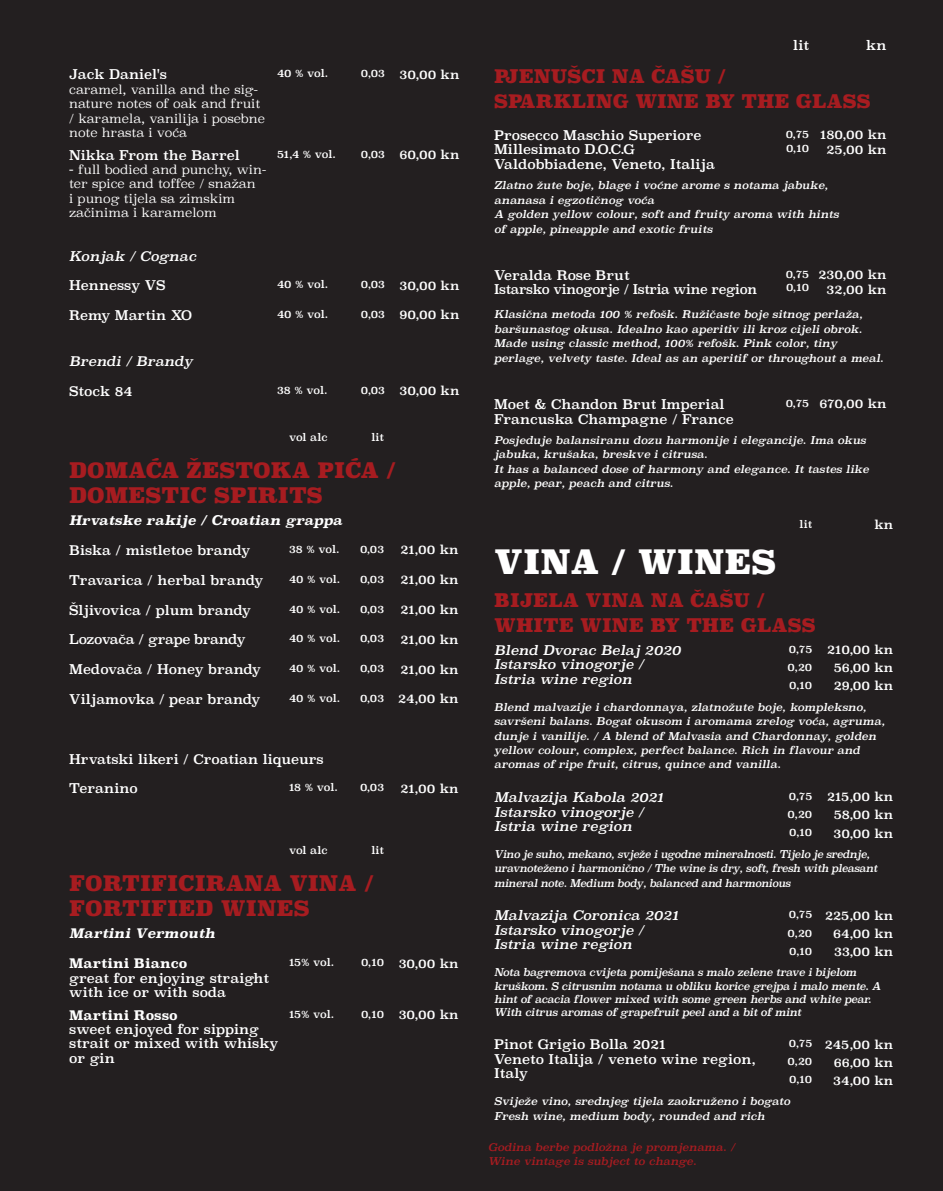
<style>
.page{position:relative;width:943px;height:1191px;background:#231f20}
.page>*{position:absolute;margin:0;border:0;box-sizing:border-box;transform-origin:0 0}
.t1{font:900 32.9px "Superclarendon";color:#fff}
.t2{font:900 21px/24.8px "Superclarendon";color:#a71c20}
.t3{font:900 18.38px/24.8px "Superclarendon";color:#a71c20}
.t4{font:13.12px/14.3px "Superclarendon";color:#fff}
.t5{font:italic 13.12px/14.3px "Superclarendon";color:#fff}
.t6{font:13.12px/14.3px "Superclarendon";letter-spacing:-.025em;color:#fff}
.t7{font:italic 700 13.12px "Superclarendon";color:#fff}
.t8{font:700 13.12px "Superclarendon";color:#fff}
.t9{font:12.25px/18px "Superclarendon";color:#fff;text-align:center}
.t10{font:300 12.25px/14.5px "Superclarendon";color:#fff}
.t11{font:italic 10.5px/14.3px "Superclarendon";color:#fff}
.t12{font:10.5px/18px "Superclarendon";color:#fff;text-align:justify}
.t13{font:italic 10.5px/13.1px "Superclarendon";letter-spacing:-.025em;color:#fff;scale:.96 1}
.t14{font:italic 10.5px/14.3px "Superclarendon";letter-spacing:-.035em;color:#fff;scale:.94 1}
.t15{font:italic 10.5px/14.3px "Superclarendon";color:#a71c20}
.s1{font-weight:400;font-size:13.12px}
.s2{font-size:10.5px}
</style>
<div class="page">
<p class="t4" style="left:69px;top:68px;width:99px">Jack Daniel's</p>
<p class="t10" style="left:69px;top:83px;width:197px">caramel, vanilla and the sig&shy;nature notes of oak and fruit / karamela, vanilija i posebne note hrasta i voća</p>
<p class="t4" style="left:69px;top:149px;width:172px">Nikka From the Barrel</p>
<p class="t10" style="left:69px;top:163px;width:199px"><span class="s1">-</span> full bodied and punchy, win&shy;ter spice and toffee / snažan<br>i punog tijela sa zimskim začinima i karamelom</p>
<p class="t12" style="left:277px;top:65px;width:53px">40 % vol.</p>
<p class="t9" style="left:361px;top:66px;width:100px"><span class="s2">0,03</span> 30,00 kn</p>
<p class="t12" style="left:277px;top:146px;width:61px">51,4 % vol.</p>
<p class="t9" style="left:361px;top:146px;width:100px"><span class="s2">0,03</span> 60,00 kn</p>
<p class="t5" style="left:69px;top:248px;width:128px">Konjak / Cognac</p>
<p class="t4" style="left:69px;top:279px;width:98px">Hennessy VS</p>
<p class="t12" style="left:277px;top:276px;width:53px">40 % vol.</p>
<p class="t9" style="left:361px;top:277px;width:100px"><span class="s2">0,03</span> 30,00 kn</p>
<p class="t4" style="left:69px;top:309px;width:124px">Remy Martin XO</p>
<p class="t12" style="left:277px;top:306px;width:53px">40 % vol.</p>
<p class="t9" style="left:361px;top:307px;width:100px"><span class="s2">0,03</span> 90,00 kn</p>
<p class="t5" style="left:69px;top:354px;width:125px">Brendi / Brandy</p>
<p class="t4" style="left:69px;top:385px;width:65px">Stock 84</p>
<p class="t12" style="left:277px;top:382px;width:52px">38 % vol.</p>
<p class="t9" style="left:361px;top:383px;width:100px"><span class="s2">0,03</span> 30,00 kn</p>
<p class="t12" style="left:289px;top:429px;width:40px">vol alc</p>
<p class="t12" style="left:371px;top:429px;width:14px">lit</p>
<h2 class="t2" style="left:69px;top:459px;width:328px">DOMAĆA ŽESTOKA PIĆA /<br>DOMESTIC</h2>
<h2 class="t2" style="left:214px;top:484px;width:49px">SPIRITS</h2>
<p class="t7" style="left:69px;top:513px;width:275px">Hrvatske rakije / Croatian grappa</p>
<p class="t4" style="left:69px;top:544px;width:183px">Biska / mistletoe brandy</p>
<p class="t12" style="left:289px;top:541px;width:52px">38 % vol.</p>
<p class="t12" style="left:360px;top:541px;width:26px">0,03</p>
<p class="t9" style="left:400px;top:542px;width:60px">21,00 kn</p>
<p class="t4" style="left:69px;top:574px;width:196px">Travarica / herbal brandy</p>
<p class="t12" style="left:289px;top:571px;width:53px">40 % vol.</p>
<p class="t12" style="left:360px;top:571px;width:26px">0,03</p>
<p class="t9" style="left:400px;top:572px;width:60px">21,00 kn</p>
<p class="t4" style="left:69px;top:604px;width:183px">Šljivovica / plum brandy</p>
<p class="t12" style="left:289px;top:600px;width:53px">40 % vol.</p>
<p class="t12" style="left:360px;top:600px;width:26px">0,03</p>
<p class="t9" style="left:400px;top:601px;width:60px">21,00 kn</p>
<p class="t6" style="left:69px;top:633px;width:178px">Lozovača / grape brandy</p>
<p class="t12" style="left:289px;top:630px;width:53px">40 % vol.</p>
<p class="t12" style="left:360px;top:630px;width:26px">0,03</p>
<p class="t9" style="left:400px;top:631px;width:60px">21,00 kn</p>
<p class="t4" style="left:69px;top:663px;width:193px">Medovača / Honey brandy</p>
<p class="t12" style="left:289px;top:660px;width:53px">40 % vol.</p>
<p class="t12" style="left:360px;top:660px;width:26px">0,03</p>
<p class="t9" style="left:400px;top:661px;width:60px">21,00 kn</p>
<p class="t4" style="left:69px;top:693px;width:193px">Viljamovka / pear brandy</p>
<p class="t12" style="left:289px;top:690px;width:53px">40 % vol.</p>
<p class="t9" style="left:360px;top:691px;width:100px"><span class="s2">0,03</span> 24,00 kn</p>
<p class="t4" style="left:69px;top:752px;width:256px">Hrvatski likeri / Croatian liqueurs</p>
<p class="t4" style="left:69px;top:782px;width:70px">Teranino</p>
<p class="t12" style="left:289px;top:779px;width:50px">18 % vol.</p>
<p class="t12" style="left:360px;top:779px;width:26px">0,03</p>
<p class="t9" style="left:400px;top:780px;width:60px">21,00 kn</p>
<p class="t12" style="left:289px;top:842px;width:40px">vol alc</p>
<p class="t12" style="left:371px;top:842px;width:14px">lit</p>
<h2 class="t2" style="left:69px;top:872px;width:34px">FORTIFICIRANA</h2>
<h2 class="t2" style="left:289px;top:872px;width:36px">VINA</h2>
<h2 class="t2" style="left:364px;top:872px;width:11px">/</h2>
<h2 class="t2" style="left:69px;top:897px;width:33px">FORTIFIED</h2>
<h2 class="t2" style="left:221px;top:897px;width:42px">WINES</h2>
<p class="t7" style="left:69px;top:926px;width:148px">Martini Vermouth</p>
<p class="t8" style="left:69px;top:953px;width:119px">Martini Bianco</p>
<p class="t4" style="left:69px;top:971px;width:202px">great for enjoying straight with ice or with soda</p>
<p class="t12" style="left:289px;top:954px;width:47px">15% vol.</p>
<p class="t9" style="left:361px;top:955px;width:99px"><span class="s2">0,10</span> 30,00 kn</p>
<p class="t8" style="left:69px;top:1005px;width:110px">Martini Rosso</p>
<p class="t4" style="left:69px;top:1023px;width:211px">sweet enjoyed for sipping strait or mixed with whisky or gin</p>
<p class="t12" style="left:289px;top:1005px;width:47px">15% vol.</p>
<p class="t9" style="left:361px;top:1006px;width:99px"><span class="s2">0,10</span> 30,00 kn</p>
<p class="t4" style="left:793px;top:39px;width:17px">lit</p>
<p class="t4" style="left:866px;top:39px;width:22px">kn</p>
<h3 class="t3" style="left:494px;top:66px;width:234px">PJENUŠCI NA ČAŠU /<br>SPARKLIN</h3>
<h3 class="t3" style="left:613px;top:90px;width:40px">G WINE</h3>
<h3 class="t3" style="left:705px;top:90px;width:122px">BY THE GLASS</h3>
<p class="t4" style="left:494px;top:129px;width:222px">Prosecco Maschio Superiore<br>Millesimato D.O.C.G<br>Valdobbiadene, Veneto, Italija</p>
<p class="t12" style="left:785px;top:128px;width:25px;line-height:14.3px">0,75<br>0,10</p>
<p class="t9" style="left:820px;top:128px;width:68px;line-height:14.7px">180,00 kn<br>25,00 kn</p>
<p class="t11" style="left:494px;top:178px;width:346px">Zlatno žute boje, blage i voćne arome s notama jabuke, ananasa i egzotičnog voća<br>A golden yellow colour, soft and fruity aroma with hints of apple, pineapple and exotic fruits</p>
<p class="t6" style="left:494px;top:269px;width:264px">Veralda Rose Brut<br>Istarsko vinogorje / Istria wine region</p>
<p class="t12" style="left:785px;top:269px;width:25px;line-height:12.6px">0,75<br>0,10</p>
<p class="t9" style="left:818px;top:268px;width:69px;line-height:14.7px;text-align:right">230,00 kn<br>32,00 kn</p>
<p class="t11" style="left:494px;top:307px;width:391px">Klasična metoda 100 % refošk. Ružičaste boje sitnog perlaža, baršunastog okusa. Idealno kao aperitiv ili kroz cijeli obrok.<br>Made using classic method, 100% refošk. Pink color, tiny perlage, velvety taste. Ideal as an aperitif or throughout a meal.</p>
<p class="t4" style="left:494px;top:398px;width:241px">Moet &amp; Chandon Brut Imperial<br>Francuska Champagne / France</p>
<p class="t9" style="left:785px;top:396px;width:102px"><span class="s2">0,75</span> 670,00 kn</p>
<p class="t11" style="left:494px;top:433px;width:376px">Posjeduje balansiranu dozu harmonije i elegancije. Ima okus jabuka, krušaka, breskve i citrusa.<br>It has a balanced dose of harmony and elegance. It tastes like apple, pear, peach and citrus.</p>
<p class="t12" style="left:799px;top:516px;width:14px">lit</p>
<p class="t9" style="left:874px;top:517px;width:20px">kn</p>
<h1 class="t1" style="left:494px;top:539px;width:284px">VINA / WINES</h1>
<h3 class="t3" style="left:494px;top:589px;width:273px">BIJELA VINA NA ČAŠU /<br>WHITE</h3>
<h3 class="t3" style="left:580px;top:614px;width:37px">WINE</h3>
<h3 class="t3" style="left:650px;top:614px;width:122px">BY THE GLASS</h3>
<p class="t5" style="left:494px;top:643px;width:188px">Blend Dvorac Belaj 2020<br>Istarsko vinogorje /<br>Istria wine region</p>
<p class="t12" style="left:787px;top:641px;width:26px">0,75<br>0,20<br>0,10</p>
<p class="t9" style="left:827px;top:641px;width:68px">210,00 kn<br>56,00 kn<br>29,00 kn</p>
<p class="t11" style="left:494px;top:699px;width:392px">Blend malvazije i chardonnaya, zlatnožute boje, kompleksno, savršeni balans. Bogat okusom i aromama zrelog voća, agruma, dunje i vanilije. / A blend of Malvasia and Chardonnay, golden yellow colour, complex, perfect balance. Rich in flavour and aromas of ripe fruit, citrus, quince and vanilla.</p>
<p class="t5" style="left:494px;top:790px;width:171px">Malvazija Kabola 2021<br>Istarsko vinogorje /<br>Istria wine region</p>
<p class="t12" style="left:787px;top:788px;width:26px">0,75<br>0,20<br>0,10</p>
<p class="t9" style="left:827px;top:789px;width:68px">215,00 kn<br>58,00 kn<br>30,00 kn</p>
<p class="t14" style="left:494px;top:847px;width:409px">Vino je suho, mekano, svježe i ugodne mineralnosti. Tijelo je srednje, uravnoteženo i harmonično / The wine is dry, soft, fresh with pleasant mineral note. Medium body, balanced and harmonious</p>
<p class="t5" style="left:494px;top:908px;width:186px">Malvazija Coronica 2021<br>Istarsko vinogorje /<br>Istria wine region</p>
<p class="t12" style="left:787px;top:906px;width:26px">0,75<br>0,20<br>0,10</p>
<p class="t9" style="left:833px;top:907px;width:62px;text-align:justify;text-indent:-8px">225,00 kn 64,00 kn 33,00 kn</p>
<p class="t13" style="left:494px;top:966px;width:404px">Nota bagremova cvijeta pomiješana s malo zelene trave i bijelom kruškom. S citrusnim notama u obliku korice grejpa i malo mente. A hint of acacia flower mixed with some green herbs and white pear.<br>With citrus aromas of grapefruit peel and a bit of mint</p>
<p class="t4" style="left:494px;top:1038px;width:263px">Pinot Grigio Bolla 2021<br>Veneto Italija / veneto wine region,<br>Italy</p>
<p class="t12" style="left:787px;top:1035px;width:26px">0,75<br>0,20<br>0,10</p>
<p class="t9" style="left:833px;top:1036px;width:62px;text-align:justify;text-indent:-8px">245,00 kn 66,00 kn 34,00 kn</p>
<p class="t11" style="left:494px;top:1094px;width:297px">Sviježe vino, srednjeg tijela zaokruženo i bogato<br>Fresh wine, medium body, rounded and rich</p>
<p class="t15" style="left:488px;top:1139px;width:248px">Godina berbe podložna je promjenama. /<br>Wine vintage is subject to change.</p>
</div>
